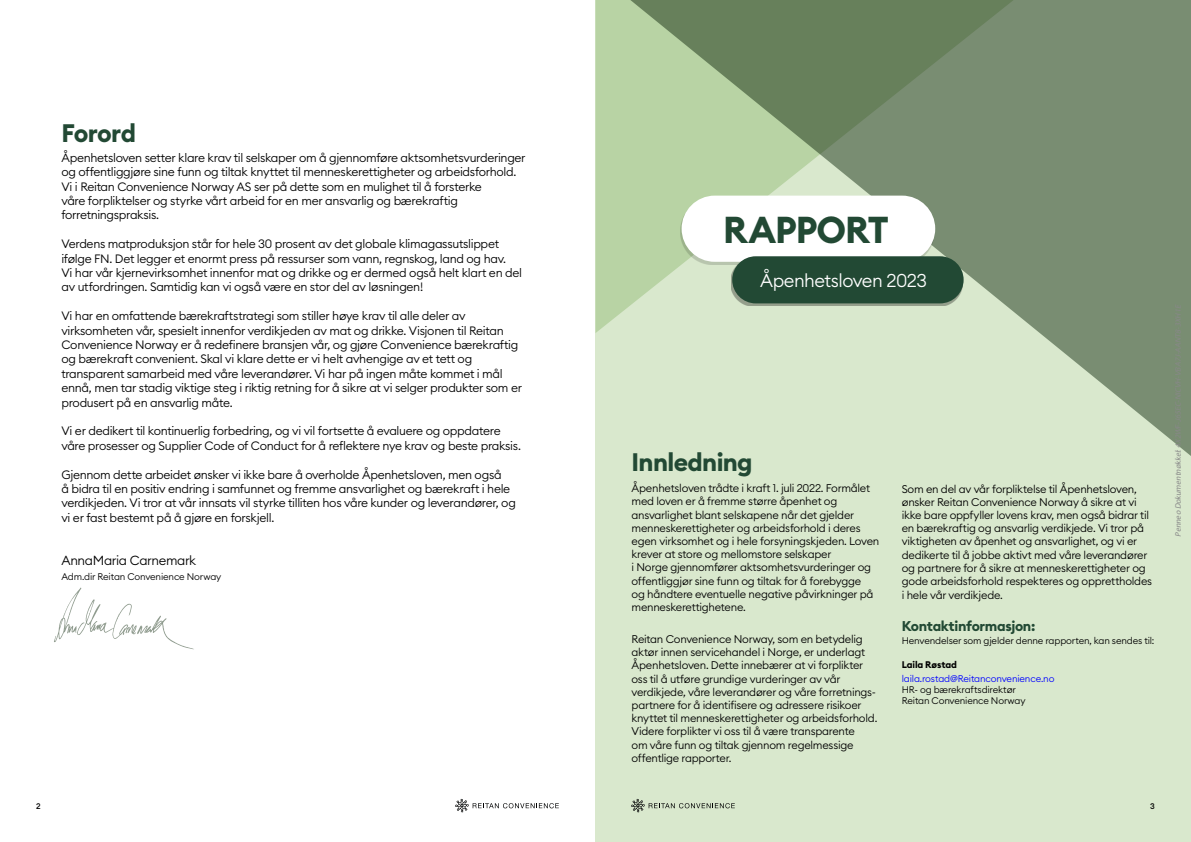
<style>
.page{position:relative;width:1191px;height:842px;background:#fff}
.page>*{position:absolute;margin:0;border:0;box-sizing:border-box;transform-origin:0 0}
.t1{font:700 36.9px "Euclid Circular B";letter-spacing:-.03em;color:#224934}
.t2{font:700 25px "Euclid Circular B";letter-spacing:-.025em;color:#224934}
.t3{font:300 18.3px "Euclid Circular B";letter-spacing:-.025em;color:#fff}
.t4{font:700 14px "Euclid Circular B";letter-spacing:-.025em;color:#224934}
.t5{font:300 13px "Euclid Circular B";letter-spacing:-.03em;color:#000}
.t6{font:300 12px/14.4px "Euclid Circular B";letter-spacing:-.025em;color:#000}
.t7{font:300 11px/13.2px "Euclid Circular B";letter-spacing:-.02em;color:#000}
.t8{font:300 9.5px/11.4px "Euclid Circular B";letter-spacing:-.015em;color:#000}
.t9{font:300 9.5px "Euclid Circular B";letter-spacing:-.015em;color:#00f}
.t10{font:700 9.5px "Euclid Circular B";letter-spacing:-.01em;color:#000}
.t11{font:500 8px "Euclid Circular B";color:#000}
</style>
<div class="page">
<div style="left:595px;top:0;width:596px;height:842px;background:#d9e8cd"></div>
<svg style="left:595px;top:0;width:596px;height:456px"></svg>
<svg style="left:54px;top:588px;width:140px;height:61px"></svg>
<div style="left:680px;top:198px;width:254px;height:66px;background:#000;opacity:.15"></div>
<div style="left:681px;top:196px;width:254px;height:66px;background:#fff;border-radius:33px"></div>
<div style="left:731px;top:259px;width:231px;height:47px;background:#000;opacity:.32"></div>
<div style="left:732px;top:256px;width:231px;height:47px;background:#224934;border-radius:24px"></div>
<svg style="left:455px;top:799px;width:104px;height:13px"></svg>
<svg style="left:631px;top:799px;width:104px;height:13px"></svg>
<h2 class="t2" style="left:61px;top:122px;width:76px">Forord</h2>
<p class="t6" style="left:61px;top:150px;width:465px">Åpenhetsloven setter klare krav til selskaper om å gjennomføre aktsomhetsvurderinger og offentliggjøre sine funn og tiltak knyttet til menneskerettigheter og arbeidsforhold.<br>Vi i Reitan Convenience Norway AS ser på dette som en mulighet til å forsterke<br>våre forpliktelser og styrke vårt arbeid for en mer ansvarlig og bærekraftig forretningspraksis.</p>
<p class="t6" style="left:61px;top:236px;width:462px">Verdens matproduksjon står for hele 30 prosent av det globale klimagassutslippet ifølge FN. Det legger et enormt press på ressurser som vann, regnskog, land og hav.<br>Vi har vår kjernevirksomhet innenfor mat og drikke og er dermed også helt klart en del av utfordringen. Samtidig kan vi også være en stor del av løsningen!</p>
<p class="t6" style="left:61px;top:308px;width:462px">Vi har en omfattende bærekraftstrategi som stiller høye krav til alle deler av virksomheten vår, spesielt innenfor verdikjeden av mat og drikke. Visjonen til Reitan Convenience Norway er å redefinere bransjen vår, og gjøre Convenience bærekraftig og bærekraft convenient. Skal vi klare dette er vi helt avhengige av et tett og transparent samarbeid med våre leverandører. Vi har på ingen måte kommet i mål ennå, men tar stadig viktige steg i riktig retning for å sikre at vi selger produkter som er produsert på en ansvarlig måte.</p>
<p class="t6" style="left:61px;top:423px;width:461px">Vi er dedikert til kontinuerlig forbedring, og vi vil fortsette å evaluere og oppdatere våre prosesser og Supplier Code of Conduct for å reflektere nye krav og beste praksis.</p>
<p class="t6" style="left:61px;top:467px;width:456px">Gjennom dette arbeidet ønsker vi ikke bare å overholde Åpenhetsloven, men også<br>å bidra til en positiv endring i samfunnet og fremme ansvarlighet og bærekraft i hele verdikjeden. Vi tror at vår innsats vil styrke tilliten hos våre kunder og leverandører, og vi er fast bestemt på å gjøre en forskjell.</p>
<p class="t5" style="left:61px;top:552px;width:136px">AnnaMaria Carnemark</p>
<p class="t8" style="left:61px;top:571px;width:161px">Adm.dir Reitan Convenience Norway</p>
<h1 class="t1" style="left:723px;top:214px;width:167px">RAPPORT</h1>
<h3 class="t3" style="left:760px;top:268px;width:168px">Åpenhetsloven 2023</h3>
<h2 class="t2" style="left:631px;top:452px;width:123px">Innledning</h2>
<p class="t7" style="left:631px;top:481px;width:249px">Åpenhetsloven trådte i kraft 1. juli 2022. Formålet med loven er å fremme større åpenhet og ansvarlighet blant selskapene når det gjelder menneskerettigheter og arbeidsforhold i deres egen virksomhet og i hele forsyningskjeden. Loven krever at store og mellomstore selskaper<br>i Norge gjennomfører aktsomhetsvurderinger og offentliggjør sine funn og tiltak for å forebygge<br>og håndtere eventuelle negative påvirkninger på menneskerettighetene.</p>
<p class="t7" style="left:631px;top:632px;width:247px">Reitan Convenience Norway, som en betydelig aktør innen servicehandel i Norge, er underlagt Åpenhetsloven. Dette innebærer at vi forplikter oss til å utføre grundige vurderinger av vår verdikjede, våre leverandører og våre forretnings&shy;partnere for å identifisere og adressere risikoer knyttet til menneskerettigheter og arbeidsforhold.<br>Videre forplikter vi oss til å være transparente<br>om våre funn og tiltak gjennom regelmessige offentlige rapporter.</p>
<p class="t7" style="left:901px;top:482px;width:252px">Som en del av vår forpliktelse til Åpenhetsloven, ønsker Reitan Convenience Norway å sikre at vi ikke bare oppfyller lovens krav, men også bidrar til en bærekraftig og ansvarlig verdikjede. Vi tror på viktigheten av åpenhet og ansvarlighet, og vi er dedikerte til å jobbe aktivt med våre leverandører og partnere for å sikre at menneskerettigheter og gode arbeidsforhold respekteres og opprettholdes</p>
<p class="t7" style="left:901px;top:588px;width:103px">i hele vår verdikjede.</p>
<p class="t4" style="left:901px;top:620px;width:135px">Kontaktinformasjon:</p>
<p class="t8" style="left:901px;top:634px;width:254px">Henvendelser som gjelder denne rapporten, kan sendes til:</p>
<p class="t10" style="left:901px;top:661px;width:57px">Laila Røstad</p>
<p class="t9" style="left:901px;top:672px;width:154px">laila.rostad@Reitanconvenience.no</p>
<p class="t8" style="left:901px;top:684px;width:125px">HR- og bærekraftsdirektør<br>Reitan Convenience Norway</p>
<p class="t11" style="left:36px;top:802px;width:6px">2</p>
<p class="t11" style="left:1150px;top:802px;width:6px">3</p>
</div>
